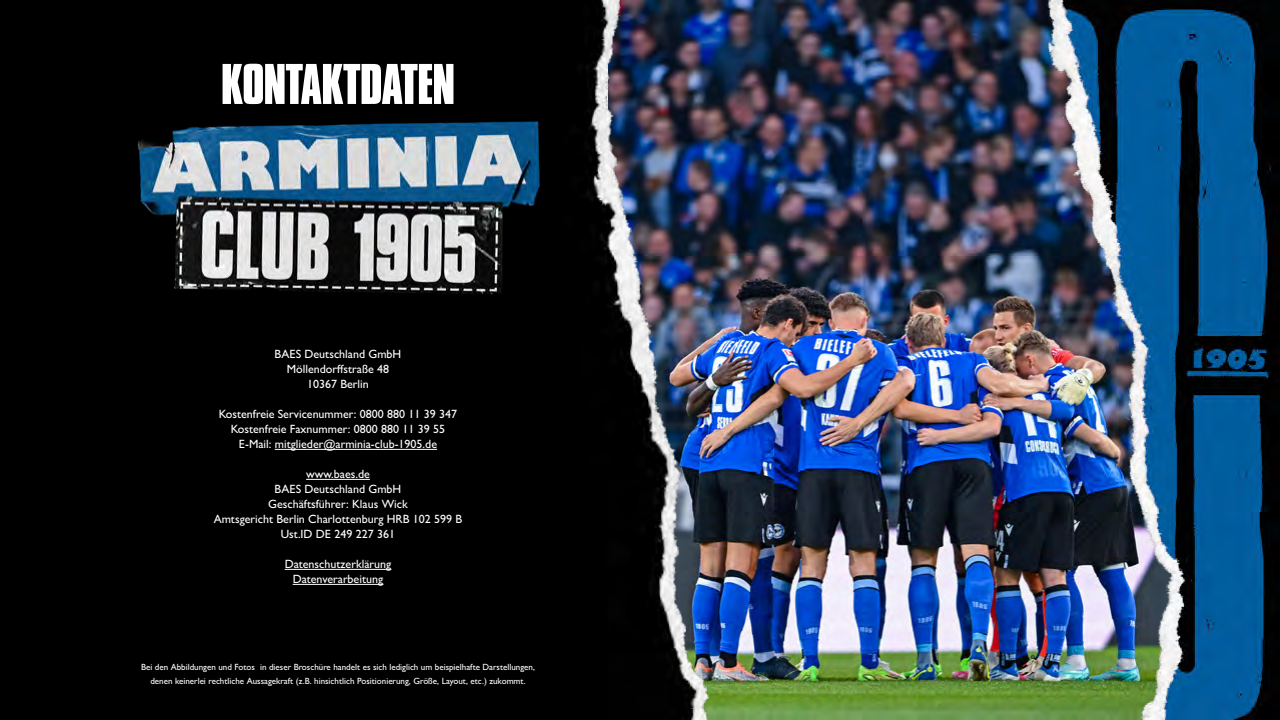
<style>
.page{position:relative;width:1280px;height:720px;background:#fff}
.page>*{position:absolute;margin:0;border:0;box-sizing:border-box;transform-origin:0 0}
.t1{font:700 60px "Compacta DOT";letter-spacing:-.015em;color:#fff}
.t2{font:500 12px/15px "Gill Sans MT Pro";color:#fff;text-align:center}
.t3{font:500 9px/14px "Gill Sans MT Pro";color:#fff;text-align:center}
</style>
<div class="page">
<img style="left:580px;top:0;width:700px;height:720px">
<div style="left:0;top:0;width:580px;height:720px;background:#000"></div>
<img style="left:137px;top:121px;width:403px;height:173px">
<hr style="left:275px;top:449px;width:162px;height:1px;background:#fff">
<hr style="left:306px;top:479px;width:64px;height:1px;background:#fff">
<hr style="left:285px;top:569px;width:106px;height:1px;background:#fff">
<hr style="left:293px;top:584px;width:90px;height:1px;background:#fff">
<h1 class="t1" style="left:221px;top:52px;width:236px">KONTAKTDATEN</h1>
<p class="t2" style="left:275px;top:347px;width:128px">BAES Deutschland GmbH<br>Möllendorffstraße 48<br>10367 Berlin</p>
<p class="t2" style="left:219px;top:407px;width:240px">Kostenfreie Servicenummer: 0800 880 11 39 347<br>Kostenfreie Faxnummer: 0800 880 11 39 55<br>E-Mail: mitglieder@arminia-club-1905.de</p>
<p class="t2" style="left:214px;top:467px;width:250px">www.baes.de<br>BAES Deutschland GmbH<br>Geschäftsführer: Klaus Wick<br>Amtsgericht Berlin Charlottenburg HRB 102 599 B<br>Ust.ID DE 249 227 361</p>
<p class="t2" style="left:285px;top:557px;width:108px">Datenschutzerklärung<br>Datenverarbeitung</p>
<p class="t3" style="left:141px;top:660px;width:395px">Bei den Abbildungen und Fotos in dieser Broschüre handelt es sich lediglich um beispielhafte Darstellungen, denen keinerlei rechtliche Aussagekraft (z.B. hinsichtlich Positionierung, Größe, Layout, etc.) zukommt.</p>
</div>
